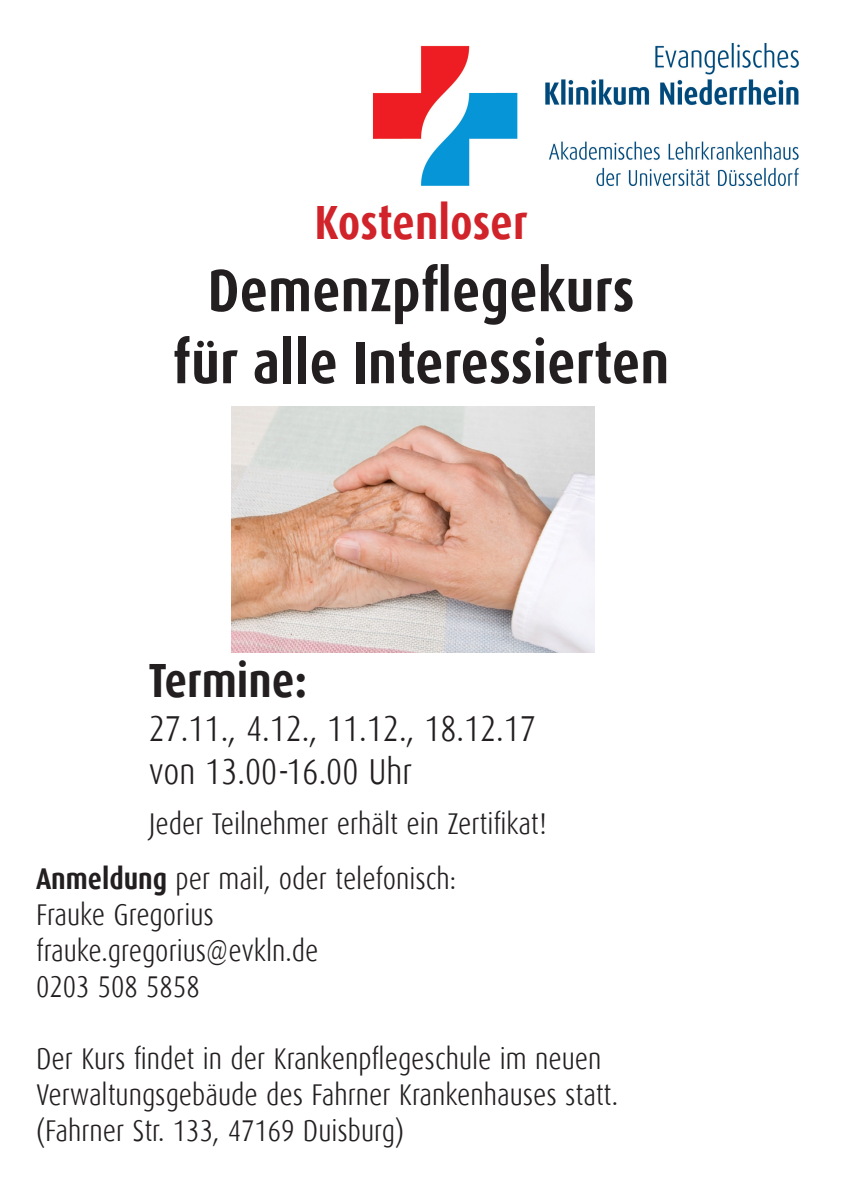
<style>
.page{position:relative;width:842px;height:1191px;background:#fff}
.page>*{position:absolute;margin:0;border:0;box-sizing:border-box;transform-origin:0 0}
.t1{font:700 60px "EJK Dax Cond";color:#231f20}
.t2{font:700 48px "EJK Dax Cond";color:#d1232a}
.t3{font:700 48px "EJK Dax Cond";color:#231f20}
.t4{font:36px "EJK Dax Cond";color:#231f20}
.t5{font:30px "EJK Dax Cond";color:#231f20}
.s1{font-weight:700}
</style>
<div class="page">
<img style="left:372px;top:43px;width:427px;height:143px">
<img style="left:232px;top:406px;width:363px;height:247px">
<p class="t2" style="left:314px;top:196px;width:215px">Kostenloser</p>
<p class="t1" style="left:208px;top:257px;width:428px">Demenzpflegekurs</p>
<p class="t1" style="left:173px;top:329px;width:498px">für alle Interessierten</p>
<p class="t3" style="left:149px;top:654px;width:160px">Termine:</p>
<p class="t4" style="left:149px;top:708px;width:389px">27.11., 4.12., 11.12., 18.12.17</p>
<p class="t4" style="left:149px;top:752px;width:265px">von 13.00-16.00 Uhr</p>
<p class="t5" style="left:149px;top:807px;width:399px">Jeder Teilnehmer erhält ein Zertifikat!</p>
<p class="t5" style="left:36px;top:862px;width:422px"><span class="s1">Anmeldung</span> per mail, oder telefonisch:</p>
<p class="t5" style="left:36px;top:898px;width:179px">Frauke Gregorius</p>
<p class="t5" style="left:36px;top:934px;width:284px">frauke.gregorius@evkln.de</p>
<p class="t5" style="left:36px;top:970px;width:165px">0203 508 5858</p>
<p class="t5" style="left:36px;top:1042px;width:567px">Der Kurs findet in der Krankenpflegeschule im neuen</p>
<p class="t5" style="left:36px;top:1078px;width:584px">Verwaltungsgebäude des Fahrner Krankenhauses statt.</p>
<p class="t5" style="left:36px;top:1114px;width:369px">(Fahrner Str. 133, 47169 Duisburg)</p>
</div>
